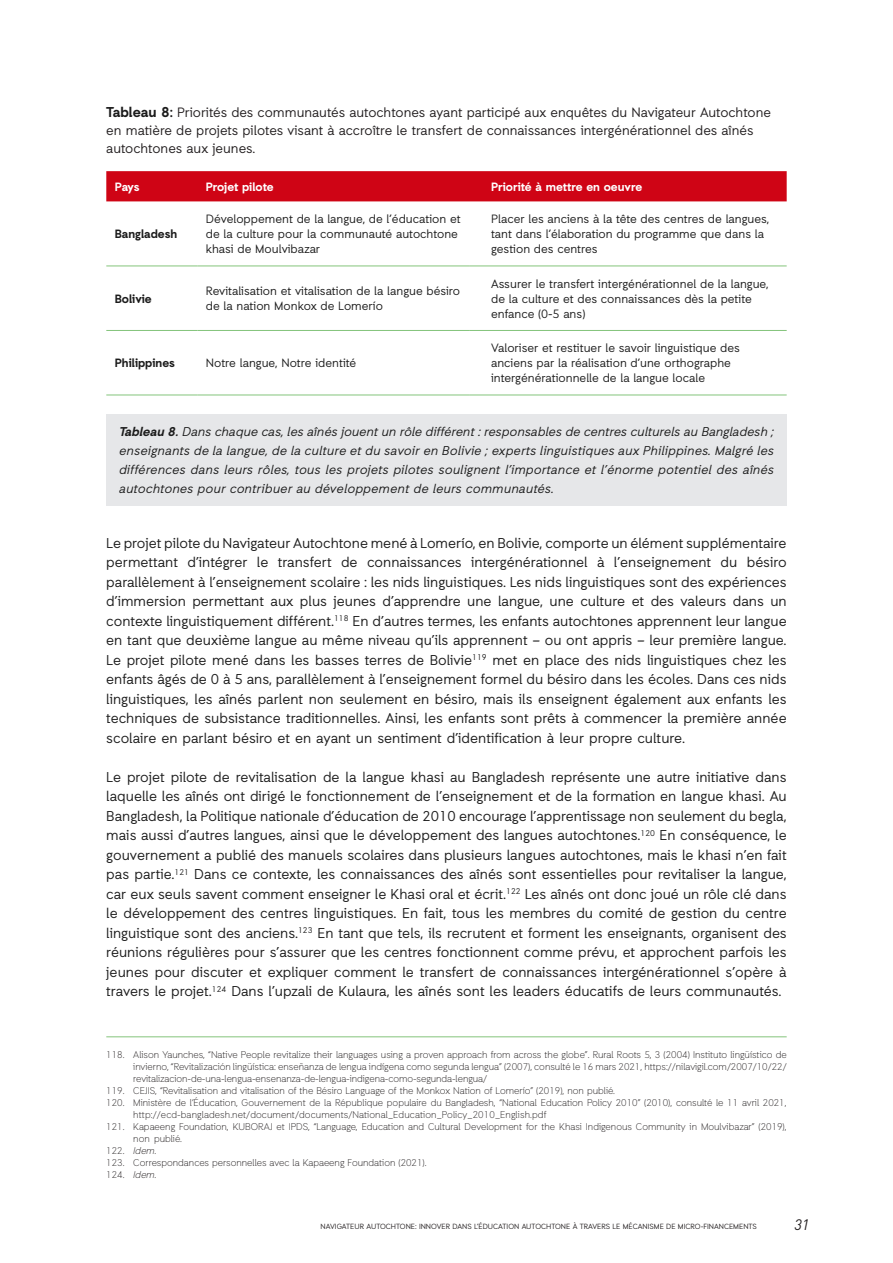
<style>
.page{position:relative;width:893px;height:1263px;background:#fff}
.page>*{position:absolute;margin:0;border:0;box-sizing:border-box;transform-origin:0 0}
.t1{font:italic 15px "DIN Pro";color:#231f20}
.t2{font:14.25px/19.5px "Auxilia";color:#1c1c1c;text-align:justify}
.t3{font:13.5px/18px "Auxilia";color:#231f20}
.t4{font:italic 12.75px/18.8px "Auxilia";letter-spacing:.005em;color:#1c1c1c;text-align:justify}
.t5{font:12px/15px "Auxilia";color:#1c1c1c}
.t6{font:700 12px "Auxilia";color:#fff}
.t7{font:700 12px "Auxilia";color:#1c1c1c}
.t8{font:300 9.75px/12px "Auxilia";color:#231f20}
.t9{font:italic 300 9.75px "Auxilia";color:#231f20}
.t10{font:7.5px "Auxilia";color:#231f20}
.s1{font-weight:700;font-size:14.25px;color:#1c1c1c}
.s2{font-weight:700}
.s3{font-style:normal}
</style>
<div class="page">
<hr style="left:106px;top:1036px;width:681px;height:1px;background:#84c47b">
<div style="left:106px;top:171px;width:681px;height:30px;background:#cf0415"></div>
<hr style="left:106px;top:266px;width:91px;height:1px;background:#84c47b">
<hr style="left:197px;top:266px;width:273px;height:1px;background:#84c47b">
<hr style="left:470px;top:266px;width:317px;height:1px;background:#84c47b">
<hr style="left:106px;top:330px;width:91px;height:1px;background:#84c47b">
<hr style="left:197px;top:330px;width:273px;height:1px;background:#84c47b">
<hr style="left:470px;top:330px;width:317px;height:1px;background:#84c47b">
<hr style="left:106px;top:395px;width:91px;height:1px;background:#84c47b">
<hr style="left:197px;top:395px;width:273px;height:1px;background:#84c47b">
<hr style="left:470px;top:395px;width:317px;height:1px;background:#84c47b">
<div style="left:106px;top:414px;width:681px;height:92px;background:#e6e7e9"></div>
<p class="t3" style="left:106px;top:103px;width:666px"><span class="s1">Tableau 8:</span> Priorités des communautés autochtones ayant participé aux enquêtes du Navigateur Autochtone en matière de projets pilotes visant à accroître le transfert de connaissances intergénérationnel des aînés autochtones aux jeunes.</p>
<p class="t6" style="left:115px;top:179px;width:26px">Pays</p>
<p class="t6" style="left:206px;top:179px;width:69px">Projet pilote</p>
<p class="t6" style="left:491px;top:179px;width:153px">Priorité à mettre en oeuvre</p>
<p class="t7" style="left:115px;top:226px;width:64px">Bangladesh</p>
<p class="t5" style="left:206px;top:211px;width:256px">Développement de la langue, de l’éducation et de la culture pour la communauté autochtone khasi de Moulvibazar</p>
<p class="t5" style="left:491px;top:211px;width:280px">Placer les anciens à la tête des centres de langues, tant dans l’élaboration du programme que dans la gestion des centres</p>
<p class="t7" style="left:115px;top:291px;width:38px">Bolivie</p>
<p class="t5" style="left:206px;top:283px;width:256px">Revitalisation et vitalisation de la langue bésiro de la nation Monkox de Lomerío</p>
<p class="t5" style="left:491px;top:276px;width:279px">Assurer le transfert intergénérationnel de la langue, de la culture et des connaissances dès la petite enfance (0-5 ans)</p>
<p class="t7" style="left:115px;top:356px;width:62px">Philippines</p>
<p class="t5" style="left:206px;top:355px;width:152px">Notre langue, Notre identité</p>
<p class="t5" style="left:491px;top:340px;width:250px">Valoriser et restituer le savoir linguistique des anciens par la réalisation d’une orthographe intergénérationnelle de la langue locale</p>
<p class="t4" style="left:119px;top:422px;width:656px"><span class="s2">Tableau 8.</span> Dans chaque cas, les aînés jouent un rôle différent : responsables de centres culturels au Bangladesh ;</p>
<p class="t4" style="left:119px;top:441px;width:656px">enseignants de la langue, de la culture et du savoir en Bolivie ; experts linguistiques aux Philippines. Malgré les différences dans leurs rôles, tous les projets pilotes soulignent l’importance et l’énorme potentiel des aînés autochtones pour contribuer au développement de leurs communautés.</p>
<p class="t2" style="left:106px;top:533px;width:682px">Le projet pilote du Navigateur Autochtone mené à Lomerío, en Bolivie, comporte un élément supplémentaire permettant d’intégrer le transfert de connaissances intergénérationnel à l’enseignement du bésiro parallèlement à l’enseignement scolaire : les nids linguistiques. Les nids linguistiques sont des expériences d’immersion permettant aux plus jeunes d’apprendre une langue, une culture et des valeurs dans un contexte linguistiquement différent.<sup>118</sup> En d’autres termes, les enfants autochtones apprennent leur langue en tant que deuxième langue au même niveau qu’ils apprennent – ou ont appris – leur première langue.<br>Le projet pilote mené dans les basses terres de Bolivie<sup>119</sup> met en place des nids linguistiques chez les enfants âgés de 0 à 5 ans, parallèlement à l’enseignement formel du bésiro dans les écoles. Dans ces nids linguistiques, les aînés parlent non seulement en bésiro, mais ils enseignent également aux enfants les techniques de subsistance traditionnelles. Ainsi, les enfants sont prêts à commencer la première année scolaire en parlant bésiro et en ayant un sentiment d’identification à leur propre culture.</p>
<p class="t2" style="left:106px;top:767px;width:682px">Le projet pilote de revitalisation de la langue khasi au Bangladesh représente une autre initiative dans laquelle les aînés ont dirigé le fonctionnement de l’enseignement et de la formation en langue khasi. Au Bangladesh, la Politique nationale d’éducation de 2010 encourage l’apprentissage non seulement du begla, mais aussi d’autres langues, ainsi que le développement des langues autochtones.<sup>120</sup> En conséquence, le gouvernement a publié des manuels scolaires dans plusieurs langues autochtones, mais le khasi n’en fait pas partie.<sup>121</sup> Dans ce contexte, les connaissances des aînés sont essentielles pour revitaliser la langue, car eux seuls savent comment enseigner le Khasi oral et écrit.<sup>122</sup> Les aînés ont donc joué un rôle clé dans le développement des centres linguistiques. En fait, tous les membres du comité de gestion du centre linguistique sont des anciens.<sup>123</sup> En tant que tels, ils recrutent et forment les enseignants, organisent des réunions régulières pour s’assurer que les centres fonctionnent comme prévu, et approchent parfois les jeunes pour discuter et expliquer comment le transfert de connaissances intergénérationnel s’opère à travers le projet.<sup>124</sup> Dans l’upzali de Kulaura, les aînés sont les leaders éducatifs de leurs communautés.</p>
<p class="t8" style="left:133px;top:1049px;width:655px;text-align:justify;text-indent:-27px">118. Alison Yaunches, “Native People revitalize their languages using a proven approach from across the globe”. Rural Roots 5, 3 (2004) Instituto lingüístico de invierno, “Revitalización lingüística: enseñanza de lengua indígena como segunda lengua” (2007), consulté le 16 mars 2021, https://nilavigil.com/2007/10/22/ revitalizacion-de-una-lengua-ensenanza-de-lengua-indigena-como-segunda-lengua/</p>
<p class="t8" style="left:106px;top:1085px;width:510px">119. CEJIS, “Revitalisation and vitalisation of the Bésiro Language of the Monkox Nation of Lomerío” (2019), non publié.</p>
<p class="t8" style="left:133px;top:1097px;width:655px;text-indent:-27px">120. Ministère de l’Éducation, Gouvernement de la République populaire du Bangladesh, “National Education Policy 2010” (2010), consulté le 11 avril 2021, http://ecd-bangladesh.net/document/documents/National_Education_Policy_2010_English.pdf</p>
<p class="t8" style="left:133px;top:1121px;width:655px;text-indent:-27px">121. Kapaeeng Foundation, KUBORAJ et IPDS, “Language, Education and Cultural Development for the Khasi Indigenous Community in Moulvibazar” (2019), non publié.</p>
<p class="t9" style="left:106px;top:1145px;width:52px"><span class="s3">122.</span> Idem.</p>
<p class="t8" style="left:106px;top:1157px;width:322px">123. Correspondances personnelles avec la Kapaeeng Foundation (2021).</p>
<p class="t9" style="left:106px;top:1169px;width:52px"><span class="s3">124.</span> Idem.</p>
<p class="t10" style="left:321px;top:1222px;width:438px">NAVIGATEUR AUTOCHTONE: INNOVER DANS L’ÉDUCATION AUTOCHTONE À TRAVERS LE MÉCANISME DE MICRO-FINANCEMENTS</p>
<p class="t1" style="left:794px;top:1213px;width:16px">31</p>
</div>
